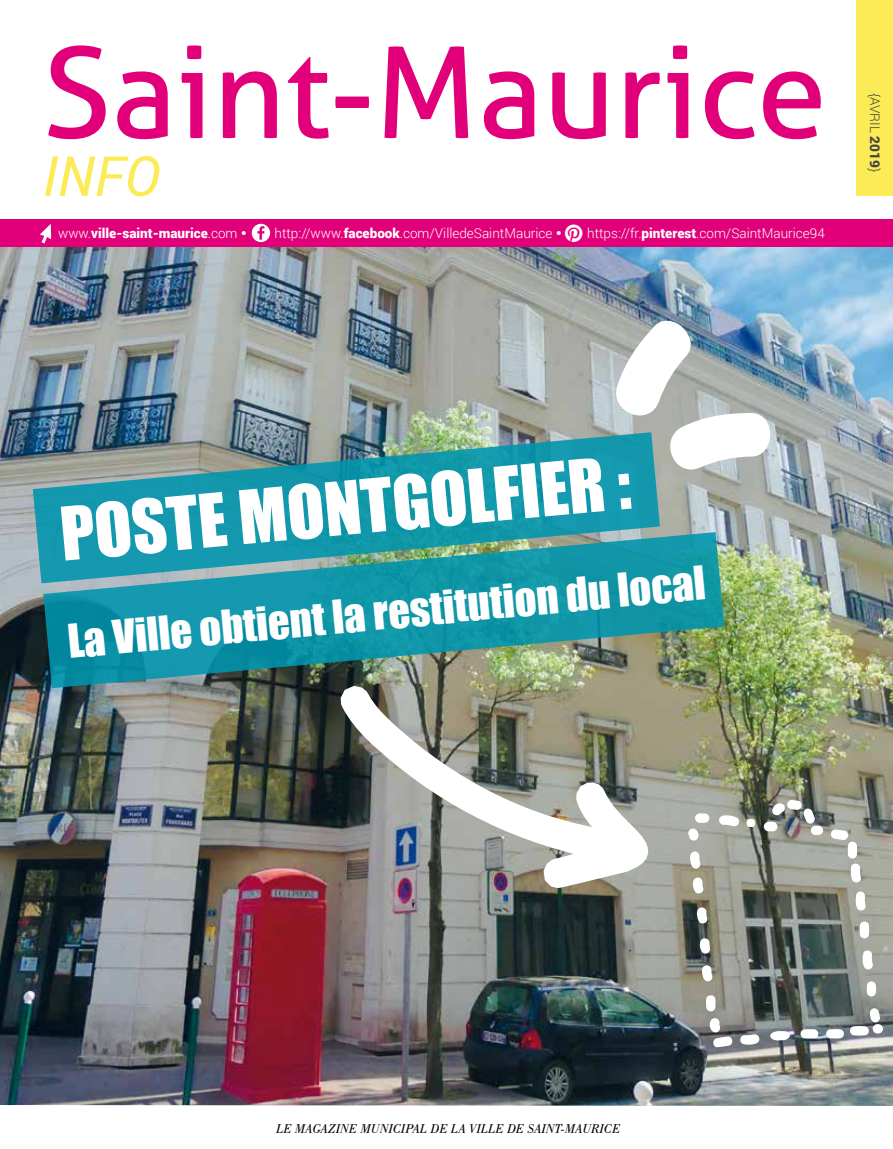
<style>
.page{position:relative;width:893px;height:1149px;background:#fff}
.page>*{position:absolute;margin:0;border:0;box-sizing:border-box;transform-origin:0 0}
.t1{font:126px "Aller";color:#e2007a}
.t2{font:68.25px "Impact";color:#fff}
.t3{font:italic 55.2px "Roboto";color:#fbeb56}
.t4{font:42.75px "Impact";color:#fff}
.t5{font:300 13.5px "Roboto";color:#fff}
.t6{font:italic 13.5px "Bodoni BT";color:#000}
.t7{font:900 13.5px "Roboto";color:#fff}
.t8{font:300 13.5px "Roboto";color:#464648}
.s1{font-weight:300}
.s2{font-weight:900}
.s3{font-family:"Sociallogostfb";font-weight:400;font-size:21px}
</style>
<div class="page">
<img style="left:0;top:246px;width:893px;height:858px">
<div style="left:857px;top:0;width:36px;height:195px;background:#fbeb56"></div>
<div style="left:0;top:219px;width:893px;height:27px;background:#e2007a"></div>
<svg style="left:40px;top:224px;width:11px;height:19px"></svg>
<svg style="left:251px;top:224px;width:19px;height:18px"></svg>
<img style="left:43px;top:532px;width:681px;height:156px">
<img style="left:33px;top:432px;width:627px;height:151px">
<img style="left:609px;top:308px;width:168px;height:171px">
<img style="left:687px;top:727px;width:197px;height:369px">
<img style="left:324px;top:664px;width:341px;height:236px">
<h1 class="t1" style="left:43px;top:16px;width:786px">Saint-Maurice</h1>
<h3 class="t3" style="left:43px;top:137px;width:119px">INFO</h3>
<p class="t7" style="left:58px;top:223px;width:190px"><span class="s1">www.</span>ville-saint-maurice<span class="s1">.com</span> •</p>
<p class="t5" style="left:274px;top:224px;width:552px">http://www.<span class="s2">facebook</span>.com/VilledeSaintMaurice • <span class="s3">R</span> https://fr.<span class="s2">pinterest</span>.com/SaintMaurice94</p>
<p class="t8" style="left:884px;top:92px;width:81px;rotate:90deg">{AVRIL <span class="s2">2019</span>}</p>
<h2 class="t2" style="left:56px;top:480px;width:574px;rotate:-5deg">POSTE MONTGOLFIER :</h2>
<h3 class="t4" style="left:65px;top:606px;width:642px;rotate:-5deg">La Ville obtient la restitution du local</h3>
<p class="t6" style="left:276px;top:1119px;width:346px">LE MAGAZINE MUNICIPAL DE LA VILLE DE SAINT-MAURICE</p>
</div>
